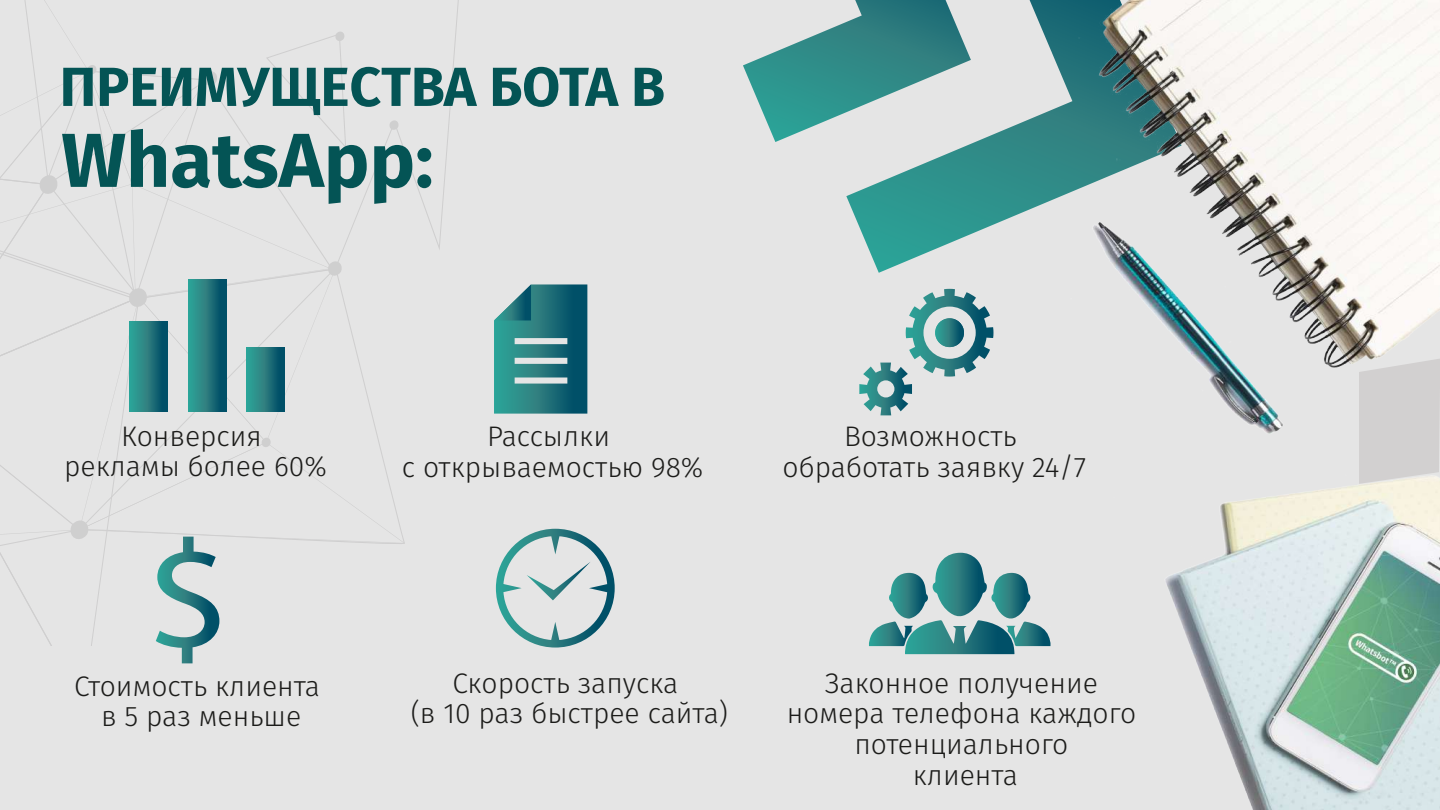
<style>
.page{position:relative;width:1440px;height:810px;background:#e5e5e5}
.page>*{position:absolute;margin:0;border:0;box-sizing:border-box;transform-origin:0 0}
.t1{font:700 76.5px "Fira Sans";color:#045455}
.t2{font:700 55.05px "Fira Sans";color:#045455}
.t3{font:300 28.35px/30.6px "Fira Sans";color:#1c1c1a;text-align:center}
</style>
<div class="page">
<svg style="left:405px;top:0;width:54px;height:250px"></svg>
<svg style="left:496px;top:529px;width:119px;height:119px"></svg>
<svg style="left:494px;top:284px;width:93px;height:130px;background:#39848a"></svg>
<svg style="left:0;top:0;width:405px;height:663px"></svg>
<svg style="left:859px;top:289px;width:134px;height:126px"></svg>
<svg style="left:869px;top:553px;width:166px;height:101px"></svg>
<svg style="left:846px;top:0;width:189px;height:273px"></svg>
<svg style="left:743px;top:0;width:228px;height:142px"></svg>
<img style="left:1035px;top:0;width:404px;height:810px">
<svg style="left:1359px;top:359px;width:81px;height:125px;background:#d4d2d2"></svg>
<h2 class="t2" style="left:60px;top:48px;width:607px">ПРЕИМУЩЕСТВА БОТА В</h2>
<h1 class="t1" style="left:61px;top:107px;width:374px">WhatsApp:</h1>
<p class="t3" style="left:64px;top:421px;width:264px">Конверсия рекламы более 60%</p>
<p class="t3" style="left:402px;top:421px;width:303px">Рассылки<br>с открываемостью 98%</p>
<p class="t3" style="left:783px;top:421px;width:305px">Возможность обработать заявку 24/7</p>
<p class="t3" style="left:411px;top:667px;width:319px">Скорость запуска<br>(в 10 раз быстрее сайта)</p>
<p class="t3" style="left:74px;top:670px;width:247px">Стоимость клиента в 5 раз меньше</p>
<p class="t3" style="left:787px;top:668px;width:351px">Законное получение номера телефона каждого потенциального<br>клиента</p>
</div>
